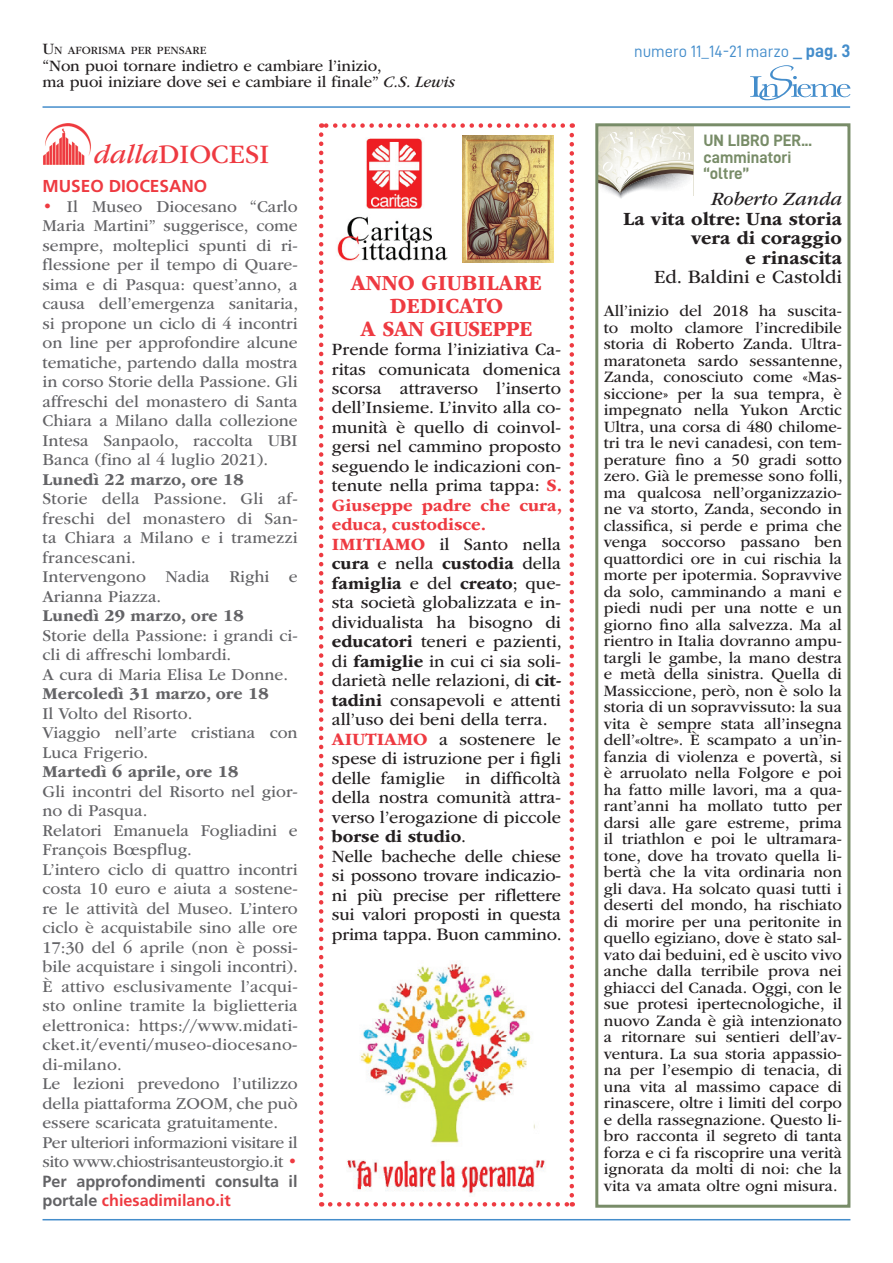
<style>
.page{position:relative;width:893px;height:1263px;background:#fff}
.page>*{position:absolute;margin:0;border:0;box-sizing:border-box;transform-origin:0 0}
.t1{font:27.75px "ITC Garamond Std";color:#ee3a41}
.t2{font:700 22.5px/22.5px "ITC Garamond Std";color:#ee3a41;text-align:center;scale:.94 1}
.t3{font:700 19.5px/19.5px "ITC Garamond Std";color:#231f20;text-align:right}
.t4{font:19.5px "ITC Garamond Std";color:#231f20}
.t5{font:italic 19.5px "ITC Garamond Std";color:#231f20}
.t6{font:18px/19.5px "ITC Garamond Std";color:#231f20}
.t7{font:17.25px/19.5px "ITC Garamond Std";color:#636366}
.t8{font:700 17.25px "ITC Garamond Std";color:#636366}
.t9{font:700 17.25px "Frutiger LT Std";color:#ee3a41}
.t10{font:16.5px/16.5px "ITC Garamond Std";letter-spacing:-.005em;color:#231f20}
.t11{font:16.5px/16.5px "D DIN Bold";color:#788c68}
.t12{font:16.5px "D DIN";color:#448dcb}
.t13{font:700 16.2px/19.5px "Frutiger LT Std";color:#636366}
.t14{font:11.55px "ITC Garamond Std";color:#231f20}
.s1{font-size:16.5px}
.s2{font-family:"D DIN Bold";font-size:18px}
.s3{font-style:italic}
.s4{color:#ee3a41}
.s5{font-weight:700;color:#ee3a41}
.s6{font-weight:700}
</style>
<div class="page">
<svg style="left:750px;top:65px;width:100px;height:35px"></svg>
<svg style="left:319px;top:135px;width:4px;height:1071px"></svg>
<svg style="left:330px;top:1202px;width:243px;height:4px"></svg>
<svg style="left:570px;top:123px;width:4px;height:1072px"></svg>
<svg style="left:321px;top:123px;width:242px;height:5px"></svg>
<hr style="left:43px;top:1219px;width:807px;height:1px;background:#448dcb">
<hr style="left:43px;top:106px;width:807px;height:2px;background:#448dcb">
<svg style="left:599px;top:127px;width:94px;height:72px"></svg>
<div style="left:595px;top:123px;width:255px;height:1085px;border:3px solid #788c68"></div>
<img style="left:43px;top:123px;width:48px;height:41px">
<img style="left:462px;top:135px;width:92px;height:128px">
<img style="left:337px;top:138px;width:111px;height:123px">
<img style="left:347px;top:962px;width:198px;height:232px">
<p class="t14" style="left:43px;top:44px;width:165px"><span class="s1">U</span>N AFORISMA PER PENSARE</p>
<p class="t12" style="left:634px;top:43px;width:218px">numero 11_14-21 marzo <span class="s2">_ pag. 3</span></p>
<p class="t10" style="left:43px;top:57px;width:414px">“Non puoi tornare indietro e cambiare l’inizio,<br>ma puoi iniziare dove sei e cambiare il finale” <span class="s3">C.S. Lewis</span></p>
<h1 class="t1" style="left:94px;top:140px;width:177px"><span class="s3">dalla</span>DIOCESI</h1>
<p class="t9" style="left:43px;top:176px;width:166px">MUSEO DIOCESANO</p>
<p class="t7" style="left:43px;top:197px;width:257px;text-align:justify"><span class="s4">•</span> Il Museo Diocesano “Carlo Maria Martini” suggerisce, come sempre, molteplici spunti di ri&shy;flessione per il tempo di Quare&shy;sima e di Pasqua: quest’anno, a causa dell’emergenza sanitaria, si propone un ciclo di 4 incontri on line per approfondire alcune tematiche, partendo dalla mostra in corso Storie della Passione. Gli affreschi del monastero di Santa Chiara a Milano dalla collezione Intesa Sanpaolo, raccolta UBI Banca (fino al 4 luglio 2021).</p>
<p class="t8" style="left:43px;top:470px;width:203px">Lunedì 22 marzo, ore 18</p>
<p class="t7" style="left:43px;top:489px;width:257px">Storie della Passione. Gli af&shy;freschi del monastero di San&shy;ta Chiara a Milano e i tramezzi francescani.<br>Intervengono Nadia Righi e<br>Arianna Piazza.</p>
<p class="t8" style="left:43px;top:606px;width:203px">Lunedì 29 marzo, ore 18</p>
<p class="t7" style="left:43px;top:626px;width:257px">Storie della Passione: i grandi ci&shy;cli di affreschi lombardi.<br>A cura di Maria Elisa Le Donne.</p>
<p class="t8" style="left:43px;top:684px;width:228px">Mercoledì 31 marzo, ore 18</p>
<p class="t7" style="left:43px;top:704px;width:257px">Il Volto del Risorto.<br>Viaggio nell’arte cristiana con<br>Luca Frigerio.</p>
<p class="t8" style="left:43px;top:762px;width:197px">Martedì 6 aprile, ore 18</p>
<p class="t7" style="left:43px;top:782px;width:257px">Gli incontri del Risorto nel gior&shy;no di Pasqua.<br>Relatori Emanuela Fogliadini e<br>François Bœspflug.<br>L’intero ciclo di quattro incontri costa 10 euro e aiuta a sostene&shy;re le attività del Museo. L’intero ciclo è acquistabile sino alle ore<br>17:30 del 6 aprile (non è possi&shy;bile acquistare i singoli incontri).<br>È attivo esclusivamente l’acqui&shy;sto online tramite la biglietteria elettronica: https://www.midati&shy;cket.it/eventi/museo-diocesano&shy;di-milano.<br>Le lezioni prevedono l’utilizzo della piattaforma ZOOM, che può essere scaricata gratuitamente.<br>Per ulteriori informazioni visitare il sito www.chiostrisanteustorgio.it <span class="s4">•</span></p>
<p class="t13" style="left:43px;top:1172px;width:257px">Per approfondimenti consulta il portale <span class="s4">chiesadimilano.it</span></p>
<h2 class="t2" style="left:351px;top:272px;width:205px">ANNO GIUBILARE<br>DEDICATO<br>A SAN GIUSEPPE</h2>
<p class="t6" style="left:332px;top:340px;width:232px">Prende forma l’iniziativa Ca&shy;ritas comunicata domenica scorsa attraverso l’inserto dell’Insieme. L’invito alla co&shy;munità è quello di coinvol&shy;gersi nel cammino proposto seguendo le indicazioni con&shy;tenute nella prima tappa: <span class="s5">S.<br>Giuseppe padre che cura, educa, custodisce.<br>IMITIAMO</span> il Santo nella <span class="s6">cura</span> e nella <span class="s6">custodia</span> della <span class="s6">famiglia</span> e del <span class="s6">creato</span>; que&shy;sta società globalizzata e in&shy;dividualista ha bisogno di <span class="s6">educatori</span> teneri e pazienti, di <span class="s6">famiglie</span> in cui ci sia soli&shy;darietà nelle relazioni, di <span class="s6">cit&shy;tadini</span> consapevoli e attenti all’uso dei beni della terra.<br><span class="s5">AIUTIAMO</span> a sostenere le spese di istruzione per i figli delle famiglie in difficoltà della nostra comunità attra&shy;verso l’erogazione di piccole <span class="s6">borse di studio</span>.<br>Nelle bacheche delle chiese si possono trovare indicazio&shy;ni più precise per riflettere sui valori proposti in questa prima tappa. Buon cammino.</p>
<p class="t11" style="left:703px;top:132px;width:110px">UN LIBRO PER... camminatori “oltre”</p>
<p class="t5" style="left:711px;top:188px;width:132px">Roberto Zanda</p>
<p class="t3" style="left:623px;top:209px;width:220px">La vita oltre: Una storia vera di coraggio<br>e rinascita</p>
<p class="t4" style="left:654px;top:266px;width:189px">Ed. Baldini e Castoldi</p>
<p class="t10" style="left:604px;top:303px;width:240px;text-align:justify">All’inizio del 2018 ha suscita&shy;to molto clamore l’incredibile storia di Roberto Zanda. Ultra&shy;maratoneta sardo sessantenne, Zanda, conosciuto come «Mas&shy;siccione» per la sua tempra, è impegnato nella Yukon Arctic Ultra, una corsa di 480 chilome&shy;tri tra le nevi canadesi, con tem&shy;perature fino a 50 gradi sotto zero. Già le premesse sono folli, ma qualcosa nell’organizzazio&shy;ne va storto, Zanda, secondo in classifica, si perde e prima che venga soccorso passano ben quattordici ore in cui rischia la morte per ipotermia. Sopravvive da solo, camminando a mani e piedi nudi per una notte e un giorno fino alla salvezza. Ma al rientro in Italia dovranno ampu&shy;targli le gambe, la mano destra e metà della sinistra. Quella di Massiccione, però, non è solo la storia di un sopravvissuto: la sua vita è sempre stata all’insegna dell’«oltre». È scampato a un’in&shy;fanzia di violenza e povertà, si è arruolato nella Folgore e poi ha fatto mille lavori, ma a qua&shy;rant’anni ha mollato tutto per darsi alle gare estreme, prima il triathlon e poi le ultramara&shy;tone, dove ha trovato quella li&shy;bertà che la vita ordinaria non gli dava. Ha solcato quasi tutti i deserti del mondo, ha rischiato di morire per una peritonite in quello egiziano, dove è stato sal&shy;vato dai beduini, ed è uscito vivo anche dalla terribile prova nei ghiacci del Canada. Oggi, con le sue protesi ipertecnologiche, il nuovo Zanda è già intenzionato a ritornare sui sentieri dell’av&shy;ventura. La sua storia appassio&shy;na per l’esempio di tenacia, di una vita al massimo capace di rinascere, oltre i limiti del corpo e della rassegnazione. Questo li&shy;bro racconta il segreto di tanta forza e ci fa riscoprire una verità ignorata da molti di noi: che la vita va amata oltre ogni misura.</p>
</div>
